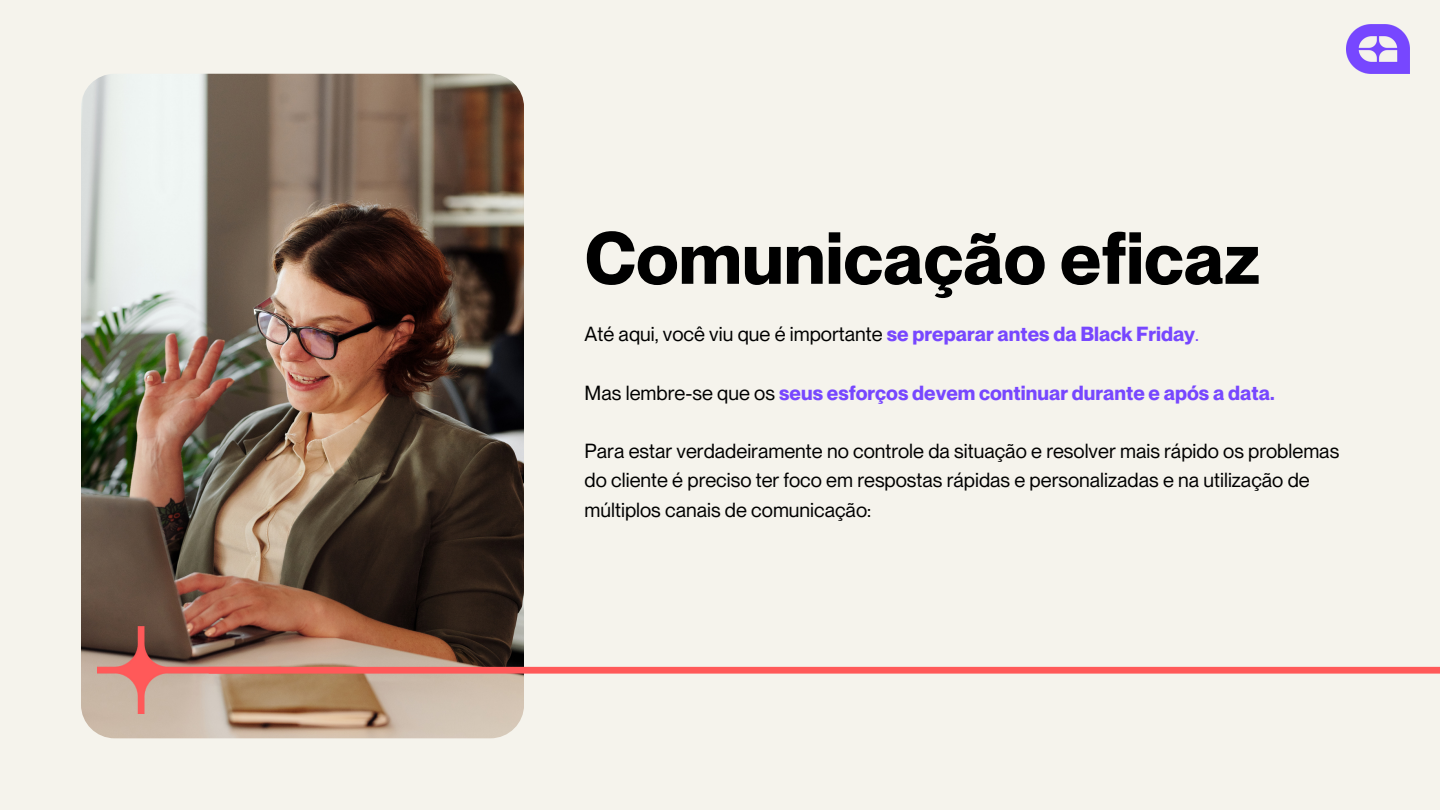
<style>
.page{position:relative;width:1440px;height:810px;background:#f5f3ec}
.page>*{position:absolute;margin:0;border:0;box-sizing:border-box;transform-origin:0 0}
.t1{font:700 72px "PP Neue Montreal";color:#000}
.t2{font:20px/29.2px "PP Neue Montreal";color:#000}
.t3{font:700 20px "PP Neue Montreal";color:#7747ff}
.s1{font-weight:700;color:#7747ff}
.s2{color:#7747ff}
.s3{font-weight:400;color:#000}
</style>
<div class="page">
<img style="left:81px;top:74px;width:443px;height:664px;border-radius:34px">
<img style="left:98px;top:627px;width:182px;height:87px">
<div style="left:209px;top:667px;width:1231px;height:7px;background:#ff5959"></div>
<img style="left:1347px;top:24px;width:63px;height:50px">
<p class="t1" style="left:585px;top:215px;width:677px">Comunicação eficaz</p>
<p class="t2" style="left:585px;top:319px;width:616px">Até aqui, você viu que é importante <span class="s1">se preparar antes da Black Friday</span><span class="s2">.</span></p>
<p class="t3" style="left:585px;top:380px;width:691px"><span class="s3">Mas lembre-se que os</span> seus esforços devem continuar durante e após a data.</p>
<p class="t2" style="left:585px;top:436px;width:756px">Para estar verdadeiramente no controle da situação e resolver mais rápido os problemas do cliente é preciso ter foco em respostas rápidas e personalizadas e na utilização de múltiplos canais de comunicação:</p>
</div>
